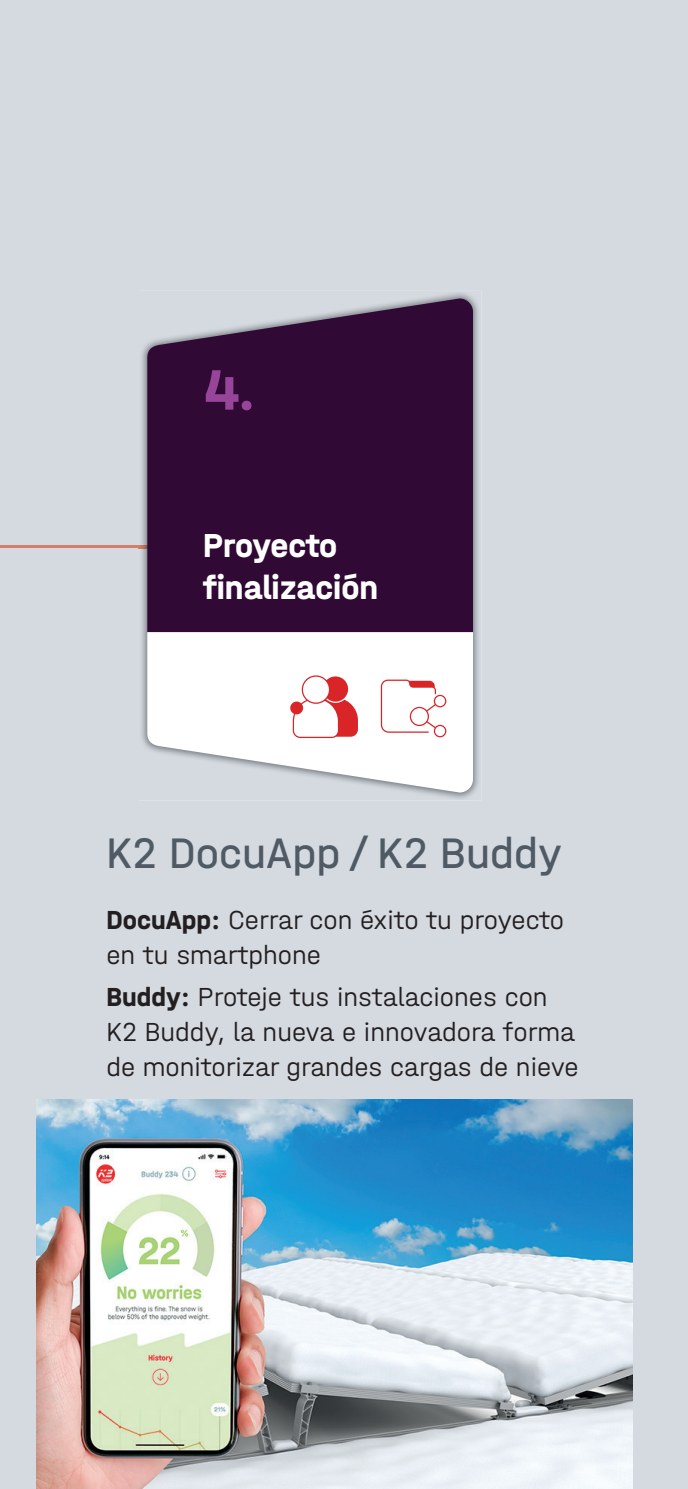
<style>
.page{position:relative;width:688px;height:1489px;background:#fff}
.page>*{position:absolute;margin:0;border:0;box-sizing:border-box;transform-origin:0 0}
.t1{font:60px "K2 Halvar Mittelschrift Bold";color:#964599}
.t2{font:45px "K2 Halvar Mittelschrift Regular";color:#505a64}
.t3{font:35px/42px "K2 Halvar Mittelschrift Bold";color:#fff}
.t4{font:27.5px/35px "K2 Halvar Mittelschrift Light";color:#231f20}
.s1{font-family:"K2 Halvar Mittelschrift Bold"}
</style>
<div class="page">
<div style="left:0;top:0;width:687px;height:1488px;background:#d5dae0"></div>
<hr style="left:0;top:545px;width:139px;height:3px;background:#d47f6a">
<img style="left:36px;top:1098px;width:596px;height:390px">
<img style="left:139px;top:291px;width:342px;height:509px">
<img style="left:139px;top:545px;width:8px;height:3px">
<svg style="left:147px;top:298px;width:326px;height:334px;background:#3c1740"></svg>
<svg style="left:147px;top:632px;width:326px;height:160px"></svg>
<svg style="left:381px;top:679px;width:65px;height:58px"></svg>
<svg style="left:290px;top:675px;width:68px;height:63px"></svg>
<h1 class="t1" style="left:203px;top:353px;width:54px">4.</h1>
<p class="t3" style="left:203px;top:524px;width:177px">Proyecto finalización</p>
<h2 class="t2" style="left:106px;top:826px;width:457px">K2 DocuApp / K2 Buddy</h2>
<p class="t4" style="left:106px;top:901px;width:459px"><span class="s1">DocuApp:</span> Cerrar con éxito tu proyecto en tu smartphone</p>
<p class="t4" style="left:106px;top:978px;width:473px"><span class="s1">Buddy:</span> Proteje tus instalaciones con<br>K2 Buddy, la nueva e innovadora forma de monitorizar grandes cargas de nieve</p>
</div>
